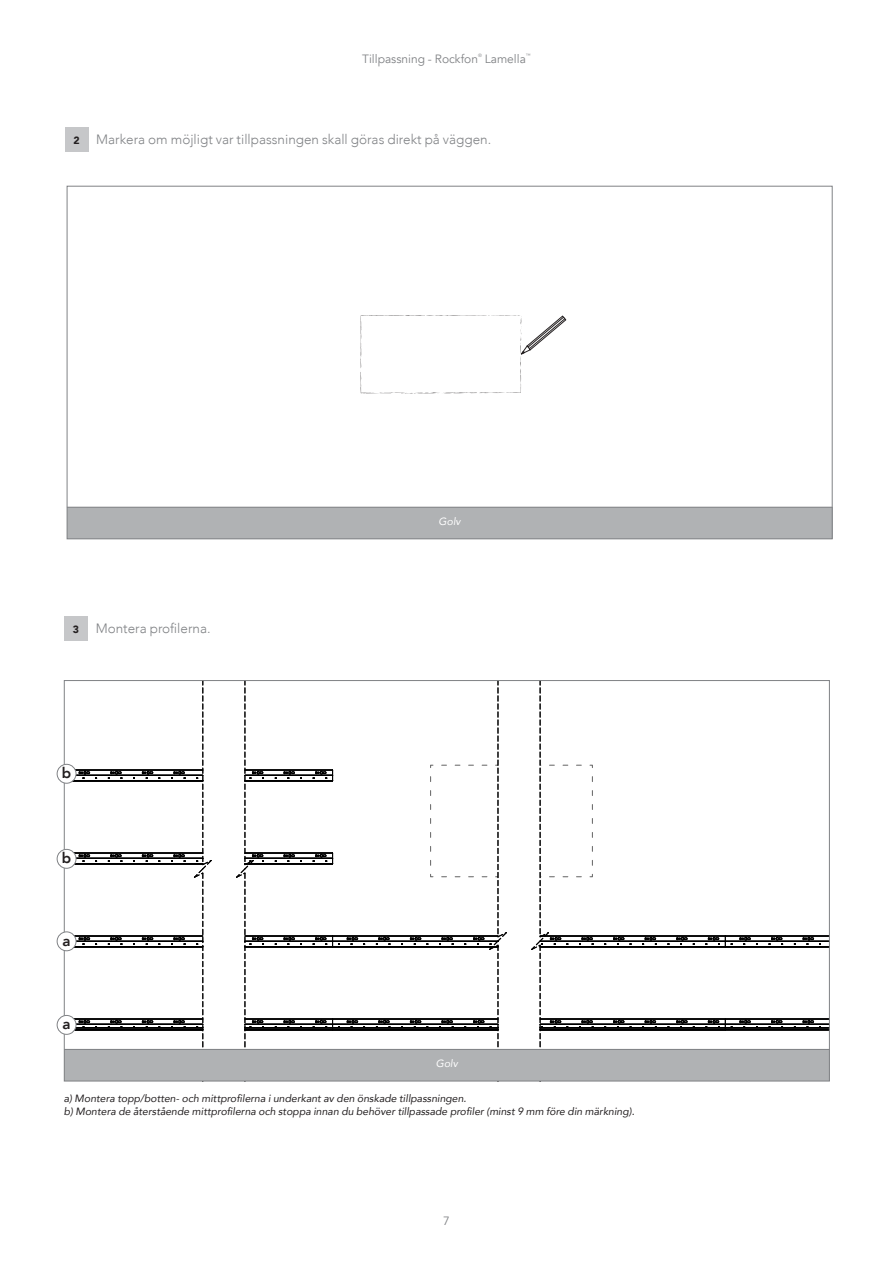
<style>
.page{position:relative;width:893px;height:1263px;background:#fff}
.page>*{position:absolute;margin:0;border:0;box-sizing:border-box;transform-origin:0 0}
.t1{font:800 15px "Avenir";color:#231f20}
.t2{font:300 13.5px "Avenir";color:#808285}
.t3{font:12px "Avenir";color:#808285}
.t4{font:italic 10.5px/12.6px "Avenir";color:#231f20}
.t5{font:italic 10.5px "Avenir";color:#fff}
.t6{font:4.8px "Avenir";color:#808285}
.s1{font-weight:900;font-size:10.5px;color:#231f20}
</style>
<div class="page">
<hr style="left:540px;top:1027px;width:289px;height:1px;background:#000">
<hr style="left:540px;top:1029px;width:289px;height:1px;background:#000">
<hr style="left:540px;top:1024px;width:289px;height:1px;background:#000">
<svg style="left:676px;top:1020px;width:19px;height:7px"></svg>
<svg style="left:642px;top:1020px;width:15px;height:7px"></svg>
<svg style="left:613px;top:1020px;width:19px;height:7px"></svg>
<hr style="left:540px;top:1019px;width:289px;height:1px;background:#000">
<svg style="left:803px;top:1020px;width:18px;height:7px"></svg>
<svg style="left:768px;top:1020px;width:15px;height:7px"></svg>
<svg style="left:739px;top:1020px;width:19px;height:7px"></svg>
<svg style="left:705px;top:1019px;width:28px;height:12px"></svg>
<hr style="left:725px;top:941px;width:104px;height:1px;background:#000">
<hr style="left:725px;top:936px;width:104px;height:1px;background:#000">
<svg style="left:803px;top:937px;width:18px;height:8px"></svg>
<svg style="left:739px;top:937px;width:19px;height:8px"></svg>
<svg style="left:768px;top:937px;width:15px;height:8px"></svg>
<hr style="left:725px;top:946px;width:104px;height:1px;background:#000">
<hr style="left:540px;top:941px;width:185px;height:1px;background:#000">
<hr style="left:540px;top:946px;width:185px;height:1px;background:#000">
<hr style="left:540px;top:936px;width:185px;height:1px;background:#000">
<svg style="left:705px;top:936px;width:28px;height:12px"></svg>
<svg style="left:676px;top:937px;width:19px;height:8px"></svg>
<svg style="left:642px;top:937px;width:15px;height:8px"></svg>
<svg style="left:613px;top:937px;width:19px;height:8px"></svg>
<hr style="left:245px;top:1027px;width:253px;height:1px;background:#000">
<hr style="left:245px;top:1024px;width:253px;height:1px;background:#000">
<hr style="left:245px;top:1029px;width:253px;height:1px;background:#000">
<svg style="left:376px;top:1020px;width:14px;height:7px"></svg>
<svg style="left:347px;top:1020px;width:18px;height:7px"></svg>
<hr style="left:245px;top:1019px;width:253px;height:1px;background:#000">
<svg style="left:313px;top:1019px;width:27px;height:12px"></svg>
<svg style="left:283px;top:1020px;width:19px;height:7px"></svg>
<hr style="left:245px;top:858px;width:88px;height:1px;background:#000">
<svg style="left:313px;top:854px;width:20px;height:11px"></svg>
<svg style="left:283px;top:854px;width:19px;height:8px"></svg>
<hr style="left:245px;top:863px;width:88px;height:1px;background:#000">
<hr style="left:245px;top:853px;width:88px;height:1px;background:#000">
<hr style="left:333px;top:941px;width:165px;height:1px;background:#000">
<hr style="left:333px;top:946px;width:165px;height:1px;background:#000">
<hr style="left:333px;top:936px;width:165px;height:1px;background:#000">
<svg style="left:347px;top:937px;width:18px;height:8px"></svg>
<svg style="left:376px;top:937px;width:14px;height:8px"></svg>
<hr style="left:245px;top:775px;width:88px;height:1px;background:#000">
<hr style="left:245px;top:780px;width:88px;height:1px;background:#000">
<hr style="left:245px;top:770px;width:88px;height:1px;background:#000">
<hr style="left:245px;top:781px;width:88px;height:1px;background:#000">
<svg style="left:313px;top:770px;width:20px;height:10px"></svg>
<svg style="left:283px;top:771px;width:19px;height:8px"></svg>
<hr style="left:245px;top:941px;width:88px;height:1px;background:#000">
<hr style="left:245px;top:936px;width:88px;height:1px;background:#000">
<hr style="left:245px;top:946px;width:88px;height:1px;background:#000">
<svg style="left:313px;top:936px;width:27px;height:12px"></svg>
<svg style="left:283px;top:937px;width:19px;height:8px"></svg>
<hr style="left:65px;top:1027px;width:138px;height:1px;background:#000">
<hr style="left:65px;top:1024px;width:138px;height:1px;background:#000">
<hr style="left:65px;top:1029px;width:138px;height:1px;background:#000">
<hr style="left:65px;top:1019px;width:138px;height:1px;background:#000">
<svg style="left:171px;top:1020px;width:15px;height:7px"></svg>
<svg style="left:142px;top:1020px;width:18px;height:7px"></svg>
<svg style="left:108px;top:1020px;width:14px;height:7px"></svg>
<svg style="left:79px;top:1020px;width:18px;height:7px"></svg>
<hr style="left:65px;top:858px;width:138px;height:1px;background:#000">
<svg style="left:171px;top:854px;width:15px;height:8px"></svg>
<svg style="left:142px;top:854px;width:18px;height:8px"></svg>
<svg style="left:108px;top:854px;width:14px;height:8px"></svg>
<svg style="left:79px;top:854px;width:18px;height:8px"></svg>
<hr style="left:65px;top:863px;width:138px;height:1px;background:#000">
<hr style="left:65px;top:853px;width:138px;height:1px;background:#000">
<hr style="left:65px;top:775px;width:138px;height:1px;background:#000">
<hr style="left:65px;top:780px;width:138px;height:1px;background:#000">
<hr style="left:65px;top:770px;width:138px;height:1px;background:#000">
<hr style="left:65px;top:781px;width:138px;height:1px;background:#000">
<svg style="left:171px;top:771px;width:15px;height:8px"></svg>
<svg style="left:142px;top:771px;width:18px;height:8px"></svg>
<svg style="left:108px;top:771px;width:14px;height:8px"></svg>
<svg style="left:79px;top:771px;width:18px;height:8px"></svg>
<hr style="left:65px;top:941px;width:138px;height:1px;background:#000">
<hr style="left:65px;top:936px;width:138px;height:1px;background:#000">
<hr style="left:65px;top:946px;width:138px;height:1px;background:#000">
<svg style="left:171px;top:937px;width:15px;height:8px"></svg>
<svg style="left:142px;top:937px;width:18px;height:8px"></svg>
<svg style="left:108px;top:937px;width:14px;height:8px"></svg>
<svg style="left:79px;top:937px;width:18px;height:8px"></svg>
<svg style="left:236px;top:682px;width:28px;height:367px"></svg>
<svg style="left:410px;top:682px;width:184px;height:367px"></svg>
<svg style="left:194px;top:682px;width:18px;height:367px"></svg>
<div style="left:64px;top:1049px;width:765px;height:32px;background:#b0b2b4"></div>
<hr style="left:64px;top:1049px;width:765px;height:1px;background:#808285">
<div style="left:57px;top:764px;width:19px;height:19px;background:#fff;border-radius:50%"></div>
<div style="left:57px;top:764px;width:19px;height:19px;border:1px solid #808285;border-radius:50%"></div>
<div style="left:57px;top:849px;width:19px;height:19px;background:#fff;border-radius:50%"></div>
<div style="left:57px;top:849px;width:19px;height:19px;border:1px solid #808285;border-radius:50%"></div>
<div style="left:57px;top:932px;width:19px;height:19px;background:#fff;border-radius:50%"></div>
<div style="left:57px;top:932px;width:19px;height:19px;border:1px solid #808285;border-radius:50%"></div>
<div style="left:57px;top:1015px;width:19px;height:19px;background:#fff;border-radius:50%"></div>
<div style="left:57px;top:1015px;width:19px;height:19px;border:1px solid #808285;border-radius:50%"></div>
<svg style="left:360px;top:315px;width:206px;height:79px"></svg>
<div style="left:67px;top:507px;width:765px;height:32px;background:#b0b2b4"></div>
<hr style="left:67px;top:507px;width:765px;height:1px;background:#808285">
<div style="left:65px;top:128px;width:23px;height:24px;background:#c6c7c9"></div>
<div style="left:64px;top:617px;width:24px;height:24px;background:#c6c7c9"></div>
<p class="t3" style="left:362px;top:52px;width:117px">Tillpassning - Rockfon</p>
<p class="t6" style="left:478px;top:53px;width:5px">®</p>
<p class="t3" style="left:485px;top:52px;width:43px">Lamella</p>
<p class="t6" style="left:526px;top:53px;width:6px">™</p>
<p class="t2" style="left:73px;top:132px;width:419px"><span class="s1">2</span> Markera om möjligt var tillpassningen skall göras direkt på väggen.</p>
<p class="t2" style="left:73px;top:621px;width:139px"><span class="s1">3</span> Montera profilerna.</p>
<h1 class="t1" style="left:62px;top:761px;width:11px">b</h1>
<h1 class="t1" style="left:62px;top:846px;width:11px">b</h1>
<h1 class="t1" style="left:63px;top:928px;width:10px">a</h1>
<h1 class="t1" style="left:63px;top:1012px;width:10px">a</h1>
<p class="t5" style="left:439px;top:515px;width:23px">Golv</p>
<p class="t5" style="left:436px;top:1057px;width:23px">Golv</p>
<p class="t4" style="left:64px;top:1092px;width:572px">a) Montera topp/botten- och mittprofilerna i underkant av den önskade tillpassningen.<br>b) Montera de återstående mittprofilerna och stoppa innan du behöver tillpassade profiler (minst 9 mm före din märkning).</p>
<p class="t3" style="left:443px;top:1213px;width:8px">7</p>
</div>
